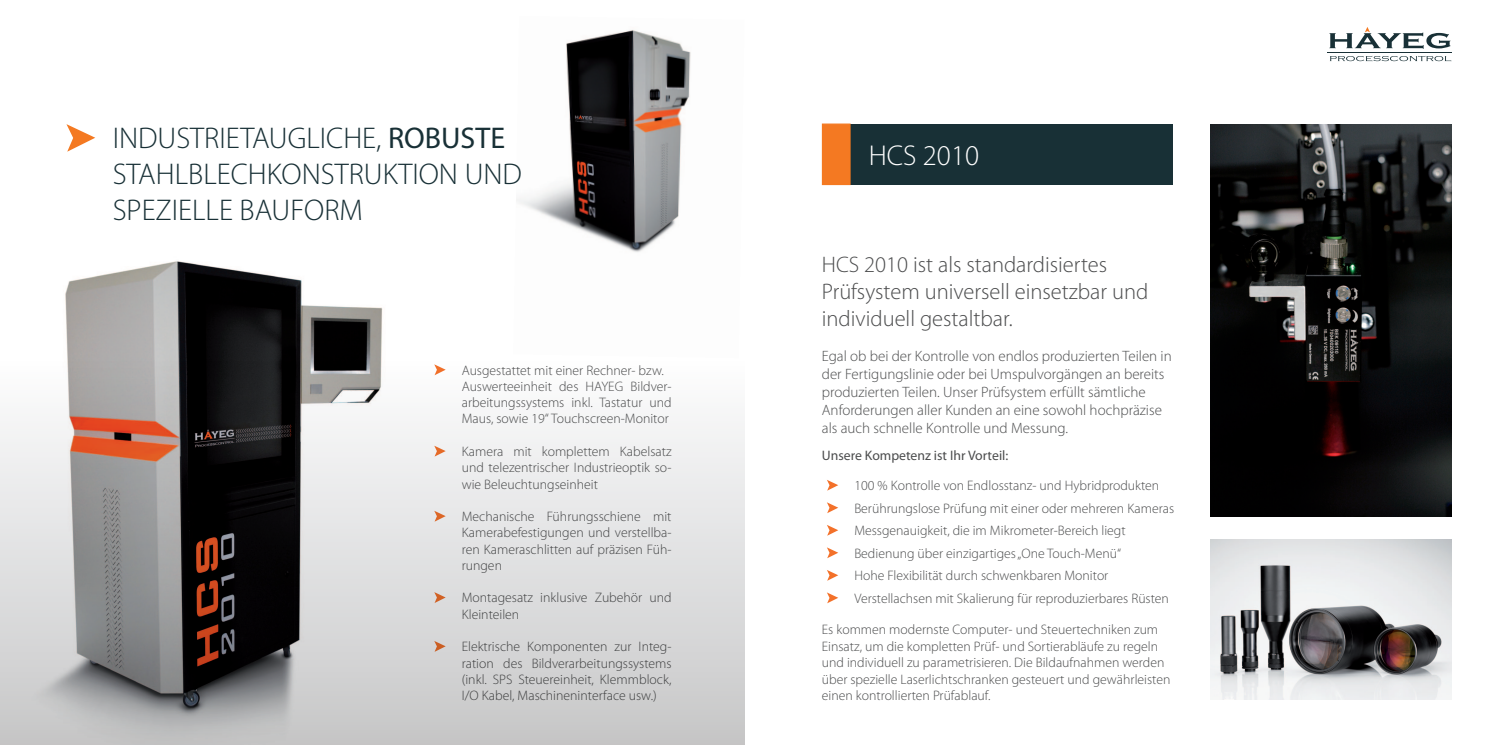
<style>
.page{position:relative;width:1489px;height:745px;background:#fff}
.page>*{position:absolute;margin:0;border:0;box-sizing:border-box;transform-origin:0 0}
.t1{font:300 30px/36px "Myriad Pro";color:#183036}
.t2{font:300 28.75px "Myriad Pro";color:#fff}
.t3{font:300 22.5px/27px "Myriad Pro";color:#4b4c4d}
.t4{font:300 15px/18px "Myriad Pro";color:#4b4c4d}
.t5{font:300 13.75px/16.2px "Myriad Pro";color:#4b4c4d}
.t6{font:13.75px "Myriad Pro";color:#4b4c4d}
.s1{font-weight:400}
</style>
<div class="page">
<svg style="left:827px;top:480px;width:11px;height:10px"></svg>
<svg style="left:827px;top:502px;width:11px;height:11px"></svg>
<svg style="left:827px;top:525px;width:11px;height:10px"></svg>
<svg style="left:827px;top:547px;width:11px;height:11px"></svg>
<svg style="left:827px;top:570px;width:11px;height:10px"></svg>
<svg style="left:827px;top:592px;width:11px;height:11px"></svg>
<div style="left:850px;top:124px;width:322px;height:60px;background:#183036"></div>
<div style="left:821px;top:123px;width:29px;height:62px;background:#f47922;border:1px solid #f47921"></div>
<hr style="left:1327px;top:52px;width:124px;height:1px;background:#183036">
<svg style="left:1330px;top:56px;width:120px;height:5px"></svg>
<svg style="left:1329px;top:27px;width:121px;height:22px"></svg>
<img style="left:1210px;top:124px;width:241px;height:392px">
<img style="left:1210px;top:539px;width:241px;height:160px">
<img style="left:65px;top:261px;width:318px;height:86px">
<img style="left:516px;top:30px;width:175px;height:222px">
<svg style="left:66px;top:124px;width:29px;height:28px"></svg>
<svg style="left:0;top:347px;width:744px;height:397px"></svg>
<h1 class="t1" style="left:113px;top:121px;width:411px">INDUSTRIETAUGLICHE, <span class="s1">ROBUSTE<br></span>STAHLBLECHKONSTRUKTION UND<br>SPEZIELLE BAUFORM</h1>
<p class="t5" style="left:462px;top:362px;width:211px">Ausgestattet mit einer Rechner- bzw.<br>Auswerteeinheit des HAYEG Bildver&shy;arbeitungssystems inkl. Tastatur und Maus, sowie 19“ Touchscreen-Monitor</p>
<p class="t5" style="left:462px;top:443px;width:211px;text-align:justify">Kamera mit komplettem Kabelsatz und telezentrischer Industrieoptik so&shy;wie Beleuchtungseinheit</p>
<p class="t5" style="left:462px;top:508px;width:211px;text-align:justify">Mechanische Führungsschiene mit Kamerabefestigungen und verstellba&shy;ren Kameraschlitten auf präzisen Füh&shy;rungen</p>
<p class="t5" style="left:462px;top:589px;width:211px">Montagesatz inklusive Zubehör und<br>Kleinteilen</p>
<p class="t5" style="left:462px;top:638px;width:211px;text-align:justify">Elektrische Komponenten zur Integ&shy;ration des Bildverarbeitungssystems (inkl. SPS Steuereinheit, Klemmblock, I/O Kabel, Maschineninterface usw.)</p>
<h2 class="t2" style="left:868px;top:139px;width:112px">HCS 2010</h2>
<h3 class="t3" style="left:821px;top:251px;width:328px">HCS 2010 ist als standardisiertes<br>Prüfsystem universell einsetzbar und individuell gestaltbar.</h3>
<p class="t4" style="left:821px;top:347px;width:351px">Egal ob bei der Kontrolle von endlos produzierten Teilen in der Fertigungslinie oder bei Umspulvorgängen an bereits produzierten Teilen. Unser Prüfsystem erfüllt sämtliche Anforderungen aller Kunden an eine sowohl hochpräzise als auch schnelle Kontrolle und Messung.</p>
<p class="t6" style="left:821px;top:447px;width:188px">Unsere Kompetenz ist Ihr Vorteil:</p>
<p class="t5" style="left:854px;top:474px;width:321px;line-height:22.5px">100 % Kontrolle von Endlosstanz- und Hybridprodukten Berührungslose Prüfung mit einer oder mehreren Kameras Messgenauigkeit, die im Mikrometer-Bereich liegt Bedienung über einzigartiges „One Touch-Menü“<br>Hohe Flexibilität durch schwenkbaren Monitor Verstellachsen mit Skalierung für reproduzierbares Rüsten</p>
<p class="t5" style="left:821px;top:621px;width:350px">Es kommen modernste Computer- und Steuertechniken zum Einsatz, um die kompletten Prüf- und Sortierabläufe zu regeln und individuell zu parametrisieren. Die Bildaufnahmen werden über spezielle Laserlichtschranken gesteuert und gewährleisten einen kontrollierten Prüfablauf.</p>
</div>
